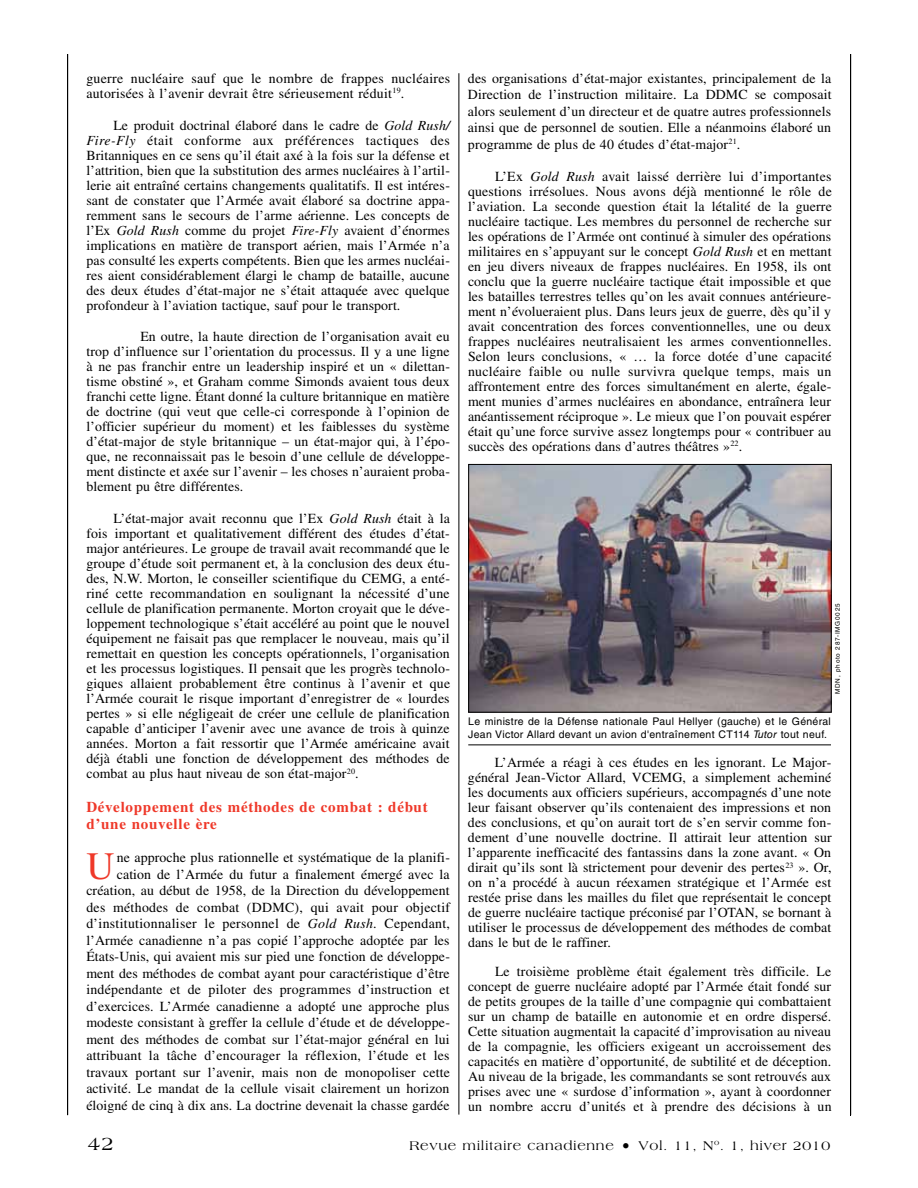
<style>
.page{position:relative;width:918px;height:1188px;background:#fff}
.page>*{position:absolute;margin:0;border:0;box-sizing:border-box;transform-origin:0 0}
.t1{font:38.85px "Times LT Std";color:#ef3829}
.t2{font:19.5px "Americana Std";color:#000}
.t3{font:700 15px/16.8px "Times LT Std";letter-spacing:.05em;color:#ef3829}
.t4{font:13.8px/15px "Times LT Std";letter-spacing:.005em;color:#000;text-align:justify}
.t5{font:13.5px "Americana Std";letter-spacing:.05em;color:#000}
.t6{font:10.5px/12.8px "Helvetica LT Std";letter-spacing:.03em;color:#000}
.t7{font:6.3px "Helvetica LT Std";letter-spacing:.125em;color:#000}
.s1{font-style:italic}
.s2{font-size:16.5px}
</style>
<div class="page">
<hr style="left:67px;top:54px;width:1px;height:1061px;background:#000">
<hr style="left:850px;top:54px;width:1px;height:1062px;background:#000">
<hr style="left:459px;top:73px;width:1px;height:1042px;background:#000">
<img style="left:470px;top:466px;width:360px;height:245px">
<div style="left:468px;top:464px;width:364px;height:249px;border:1px solid #000"></div>
<hr style="left:468px;top:745px;width:363px;height:1px;background:#000">
<p class="t4" style="left:86px;top:71px;width:365px">guerre nucléaire sauf que le nombre de frappes nucléaires autorisées à l’avenir devrait être sérieusement réduit<sup>19</sup>.</p>
<p class="t4" style="left:86px;top:117px;width:365px;text-indent:27px">Le produit doctrinal élaboré dans le cadre de <span class="s1">Gold Rush/ Fire-Fly</span> était conforme aux préférences tactiques des Britanniques en ce sens qu’il était axé à la fois sur la défense et l’attrition, bien que la substitution des armes nucléaires à l’artil&shy;lerie ait entraîné certains changements qualitatifs. Il est intéres&shy;sant de constater que l’Armée avait élaboré sa doctrine appa&shy;remment sans le secours de l’arme aérienne. Les concepts de l’Ex <span class="s1">Gold Rush</span> comme du projet <span class="s1">Fire-Fly</span> avaient d’énormes implications en matière de transport aérien, mais l’Armée n’a pas consulté les experts compétents. Bien que les armes nucléai&shy;res aient considérablement élargi le champ de bataille, aucune des deux études d’état-major ne s’était attaquée avec quelque profondeur à l’aviation tactique, sauf pour le transport.</p>
<p class="t4" style="left:86px;top:329px;width:365px;text-indent:54px">En outre, la haute direction de l’organisation avait eu trop d’influence sur l’orientation du processus. Il y a une ligne à ne pas franchir entre un leadership inspiré et un « dilettan&shy;tisme obstiné », et Graham comme Simonds avaient tous deux franchi cette ligne. Étant donné la culture britannique en matière de doctrine (qui veut que celle-ci corresponde à l’opinion de l’officier supérieur du moment) et les faiblesses du système d’état-major de style britannique – un état-major qui, à l’épo&shy;que, ne reconnaissait pas le besoin d’une cellule de développe&shy;ment distincte et axée sur l’avenir – les choses n’auraient proba&shy;blement pu être différentes.</p>
<p class="t4" style="left:86px;top:511px;width:365px;text-indent:27px">L’état-major avait reconnu que l’Ex <span class="s1">Gold Rush</span> était à la fois important et qualitativement différent des études d’état&shy;major antérieures. Le groupe de travail avait recommandé que le groupe d’étude soit permanent et, à la conclusion des deux étu&shy;des, N.W. Morton, le conseiller scientifique du CEMG, a enté&shy;riné cette recommandation en soulignant la nécessité d’une cellule de planification permanente. Morton croyait que le déve&shy;loppement technologique s’était accéléré au point que le nouvel équipement ne faisait pas que remplacer le nouveau, mais qu’il remettait en question les concepts opérationnels, l’organisation et les processus logistiques. Il pensait que les progrès technolo&shy;giques allaient probablement être continus à l’avenir et que l’Armée courait le risque important d’enregistrer de « lourdes pertes » si elle négligeait de créer une cellule de planification capable d’anticiper l’avenir avec une avance de trois à quinze années. Morton a fait ressortir que l’Armée américaine avait déjà établi une fonction de développement des méthodes de combat au plus haut niveau de son état-major<sup>20</sup>.</p>
<p class="t3" style="left:86px;top:798px;width:343px">Développement des méthodes de combat : début d’une nouvelle ère</p>
<h1 class="t1" style="left:86px;top:844px;width:30px">U</h1>
<p class="t4" style="left:86px;top:849px;width:365px;line-height:16.5px;text-align:right">ne approche plus rationnelle et systématique de la planifi&shy;cation de l’Armée du futur a finalement émergé avec la création, au début de 1958, de la Direction du développement des méthodes de combat (DDMC), qui avait pour objectif d’institutionnaliser le personnel de <span class="s1">Gold Rush</span>. Cependant, l’Armée canadienne n’a pas copié l’approche adoptée par les États-Unis, qui avaient mis sur pied une fonction de développe&shy;ment des méthodes de combat ayant pour caractéristique d’être indépendante et de piloter des programmes d’instruction et d’exercices. L’Armée canadienne a adopté une approche plus modeste consistant à greffer la cellule d’étude et de développe&shy;ment des méthodes de combat sur l’état-major général en lui attribuant la tâche d’encourager la réflexion, l’étude et les travaux portant sur l’avenir, mais non de monopoliser cette activité. Le mandat de la cellule visait clairement un horizon éloigné de cinq à dix ans. La doctrine devenait la chasse gardée</p>
<p class="t4" style="left:468px;top:70px;width:365px;line-height:16.5px">des organisations d’état-major existantes, principalement de la Direction de l’instruction militaire. La DDMC se composait alors seulement d’un directeur et de quatre autres professionnels ainsi que de personnel de soutien. Elle a néanmoins élaboré un programme de plus de 40 études d’état-major<sup>21</sup>.</p>
<p class="t4" style="left:468px;top:168px;width:365px;text-indent:27px">L’Ex <span class="s1">Gold Rush</span> avait laissé derrière lui d’importantes questions irrésolues. Nous avons déjà mentionné le rôle de l’aviation. La seconde question était la létalité de la guerre nucléaire tactique. Les membres du personnel de recherche sur les opérations de l’Armée ont continué à simuler des opérations militaires en s’appuyant sur le concept <span class="s1">Gold Rush</span> et en mettant en jeu divers niveaux de frappes nucléaires. En 1958, ils ont conclu que la guerre nucléaire tactique était impossible et que les batailles terrestres telles qu’on les avait connues antérieure&shy;ment n’évolueraient plus. Dans leurs jeux de guerre, dès qu’il y avait concentration des forces conventionnelles, une ou deux frappes nucléaires neutralisaient les armes conventionnelles.<br>Selon leurs conclusions, « … la force dotée d’une capacité nucléaire faible ou nulle survivra quelque temps, mais un affrontement entre des forces simultanément en alerte, égale&shy;ment munies d’armes nucléaires en abondance, entraînera leur anéantissement réciproque ». Le mieux que l’on pouvait espérer était qu’une force survive assez longtemps pour « contribuer au succès des opérations dans d’autres théâtres »<sup>22</sup>.</p>
<p class="t7" style="left:834px;top:694px;width:92px;rotate:-90deg">MDN, photo 287-IMG0025</p>
<p class="t6" style="left:468px;top:715px;width:364px">Le ministre de la Défense nationale Paul Hellyer (gauche) et le Général<br>Jean Victor Allard devant un avion d'entraînement CT114 <span class="s1">Tutor</span> tout neuf.</p>
<p class="t4" style="left:468px;top:755px;width:365px;text-indent:27px">L’Armée a réagi à ces études en les ignorant. Le Major&shy;général Jean-Victor Allard, VCEMG, a simplement acheminé les documents aux officiers supérieurs, accompagnés d’une note leur faisant observer qu’ils contenaient des impressions et non des conclusions, et qu’on aurait tort de s’en servir comme fon&shy;dement d’une nouvelle doctrine. Il attirait leur attention sur l’apparente inefficacité des fantassins dans la zone avant. « On dirait qu’ils sont là strictement pour devenir des pertes<sup>23</sup> ». Or, on n’a procédé à aucun réexamen stratégique et l’Armée est restée prise dans les mailles du filet que représentait le concept de guerre nucléaire tactique préconisé par l’OTAN, se bornant à utiliser le processus de développement des méthodes de combat dans le but de le raffiner.</p>
<p class="t4" style="left:468px;top:964px;width:365px;text-indent:27px">Le troisième problème était également très difficile. Le concept de guerre nucléaire adopté par l’Armée était fondé sur de petits groupes de la taille d’une compagnie qui combattaient sur un champ de bataille en autonomie et en ordre dispersé.<br>Cette situation augmentait la capacité d’improvisation au niveau de la compagnie, les officiers exigeant un accroissement des capacités en matière d’opportunité, de subtilité et de déception.<br>Au niveau de la brigade, les commandants se sont retrouvés aux prises avec une « surdose d’information », ayant à coordonner un nombre accru d’unités et à prendre des décisions à un</p>
<h2 class="t2" style="left:88px;top:1132px;width:28px">42</h2>
<p class="t5" style="left:409px;top:1138px;width:422px">Revue militaire canadienne <span class="s2">•</span> Vol. 11, N<sup>o</sup>. 1, hiver 2010</p>
</div>
